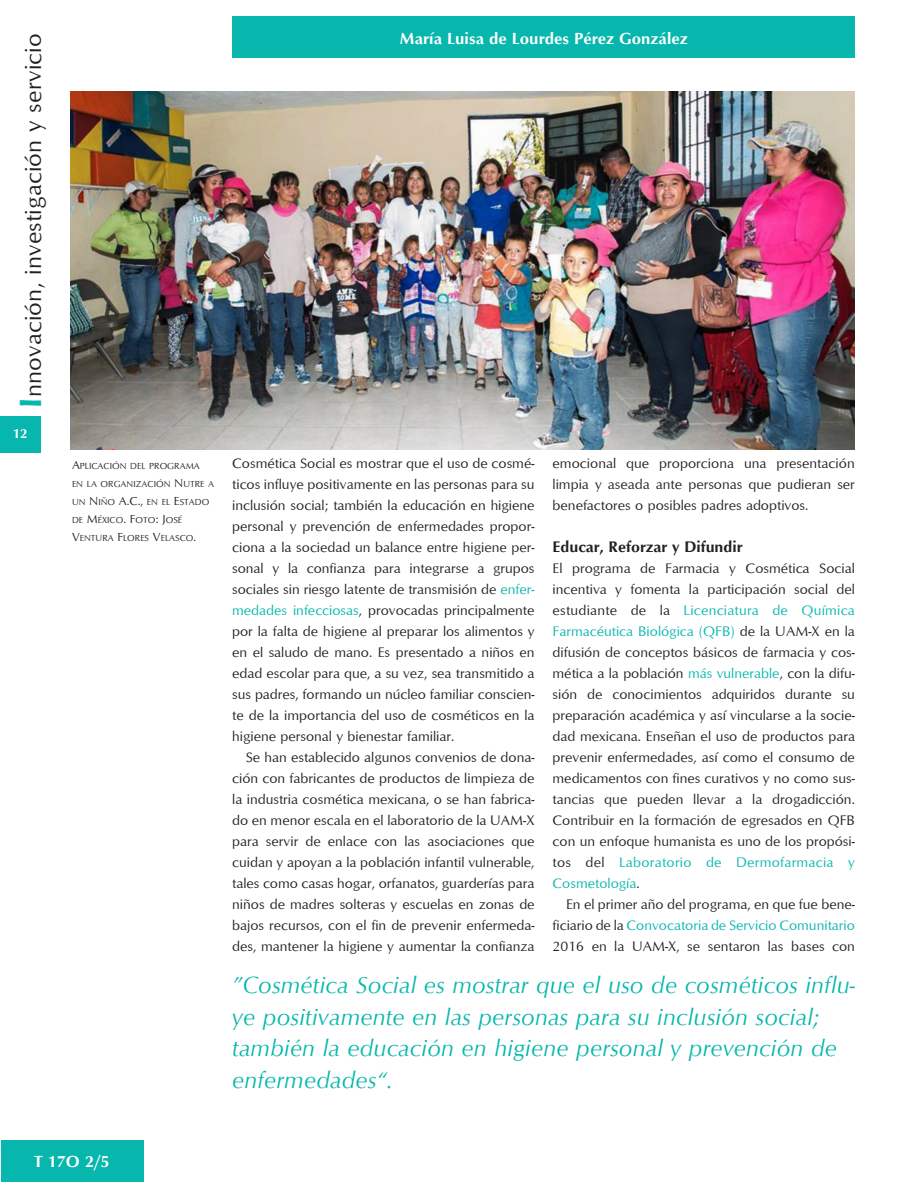
<style>
.page{position:relative;width:918px;height:1188px;background:#fff}
.page>*{position:absolute;margin:0;border:0;box-sizing:border-box;transform-origin:0 0}
.resalte{font:italic 24px/31.5px "Optimum";letter-spacing:.01em;color:#07b7ad}
.t1{font:24px "Optimum";letter-spacing:.01em;color:#231f20}
.t2{font:700 16.5px "Optimum";color:#fff}
.subtitulo{font:700 15.75px "Optimum";color:#231f20}
.cuerpo_de_texto{font:14.25px/21px "Optimum";color:#231f20;text-align:justify}
.cuerpo_de_textosin_s{font:14.25px/21px "Optimum";letter-spacing:.02em;color:#231f20;text-align:justify}
.folio{font:700 13.5px "Optimum";color:#fff}
.pies_de_foto{font:9px/18px "Optimum";color:#231f20}
.s1{font-weight:700;font-size:31.5px;color:#07b7ad}
.s2{font-size:12px}
.s3{color:#07b7ad}
</style>
<div class="page">
<div style="left:0;top:417px;width:41px;height:36px;background:#07b7ad"></div>
<div style="left:232px;top:16px;width:623px;height:42px;background:#07b7ad"></div>
<div style="left:1px;top:1140px;width:142px;height:42px;background:#07b7ad"></div>
<img style="left:70px;top:92px;width:785px;height:358px">
<h1 class="t1" style="left:18px;top:408px;width:376px;rotate:-90deg"><span class="s1">I</span>nnovación, investigación y servicio</h1>
<p class="folio" style="left:13px;top:426px;width:16px">12</p>
<p class="t2" style="left:399px;top:28px;width:290px">María Luisa de Lourdes Pérez González</p>
<p class="pies_de_foto" style="left:72px;top:456px;width:144px"><span class="s2">A</span>PLICACIÓN DEL PROGRAMA<br>EN LA ORGANIZACIÓN <span class="s2">N</span> UTRE A<br>UN <span class="s2">N</span> IÑO <span class="s2">A.C.,</span> EN EL <span class="s2">E</span>STADO<br>DE <span class="s2">M</span> ÉXICO<span class="s2">. F</span>OTO<span class="s2">: J</span>OSÉ<br><span class="s2">V</span>ENTURA <span class="s2">F</span>LORES <span class="s2">V</span>ELASCO<span class="s2">.</span></p>
<p class="cuerpo_de_texto" style="left:232px;top:452px;width:304px">Cosmética Social es mostrar que el uso de cosmé&shy;ticos influye positivamente en las personas para su inclusión social; también la educación en higiene personal y prevención de enfermedades propor&shy;ciona a la sociedad un balance entre higiene per&shy;sonal y la confianza para integrarse a grupos sociales sin riesgo latente de transmisión de <span class="s3">enfer&shy;medades infecciosas</span>, provocadas principalmente por la falta de higiene al preparar los alimentos y en el saludo de mano. Es presentado a niños en edad escolar para que, a su vez, sea transmitido a sus padres, formando un núcleo familiar conscien&shy;te de la importancia del uso de cosméticos en la higiene personal y bienestar familiar.</p>
<p class="cuerpo_de_texto" style="left:232px;top:746px;width:304px;text-indent:14px">Se han establecido algunos convenios de dona&shy;ción con fabricantes de productos de limpieza de la industria cosmética mexicana, o se han fabrica&shy;do en menor escala en el laboratorio de la UAM-X para servir de enlace con las asociaciones que cuidan y apoyan a la población infantil vulnerable, tales como casas hogar, orfanatos, guarderías para niños de madres solteras y escuelas en zonas de bajos recursos, con el fin de prevenir enfermeda&shy;des, mantener la higiene y aumentar la confianza</p>
<p class="cuerpo_de_texto" style="left:553px;top:452px;width:304px">emocional que proporciona una presentación limpia y aseada ante personas que pudieran ser benefactores o posibles padres adoptivos.</p>
<p class="subtitulo" style="left:553px;top:538px;width:191px">Educar, Reforzar y Difundir</p>
<p class="cuerpo_de_textosin_s" style="left:553px;top:557px;width:304px">El programa de Farmacia y Cosmética Social incentiva y fomenta la participación social del estudiante de la <span class="s3">Licenciatura de Química Farmacéutica Biológica (QFB)</span> de la UAM-X en la difusión de conceptos básicos de farmacia y cos&shy;mética a la población <span class="s3">más vulnerable</span>, con la difu&shy;sión de conocimientos adquiridos durante su preparación académica y así vincularse a la socie&shy;dad mexicana. Enseñan el uso de productos para prevenir enfermedades, así como el consumo de medicamentos con fines curativos y no como sus&shy;tancias que pueden llevar a la drogadicción.<br>Contribuir en la formación de egresados en QFB con un enfoque humanista es uno de los propósi&shy;tos del <span class="s3">Laboratorio de Dermofarmacia y Cosmetología</span>.</p>
<p class="cuerpo_de_texto" style="left:553px;top:893px;width:304px;text-indent:14px">En el primer año del programa, en que fue bene&shy;ficiario de la <span class="s3">Convocatoria de Servicio Comunitario </span>2016 en la UAM-X, se sentaron las bases con</p>
<p class="resalte" style="left:232px;top:969px;width:625px">”Cosmética Social es mostrar que el uso de cosméticos influ&shy;ye positivamente en las personas para su inclusión social; también la educación en higiene personal y prevención de enfermedades“.</p>
<p class="t2" style="left:34px;top:1152px;width:77px">T 17O 2/5</p>
</div>
